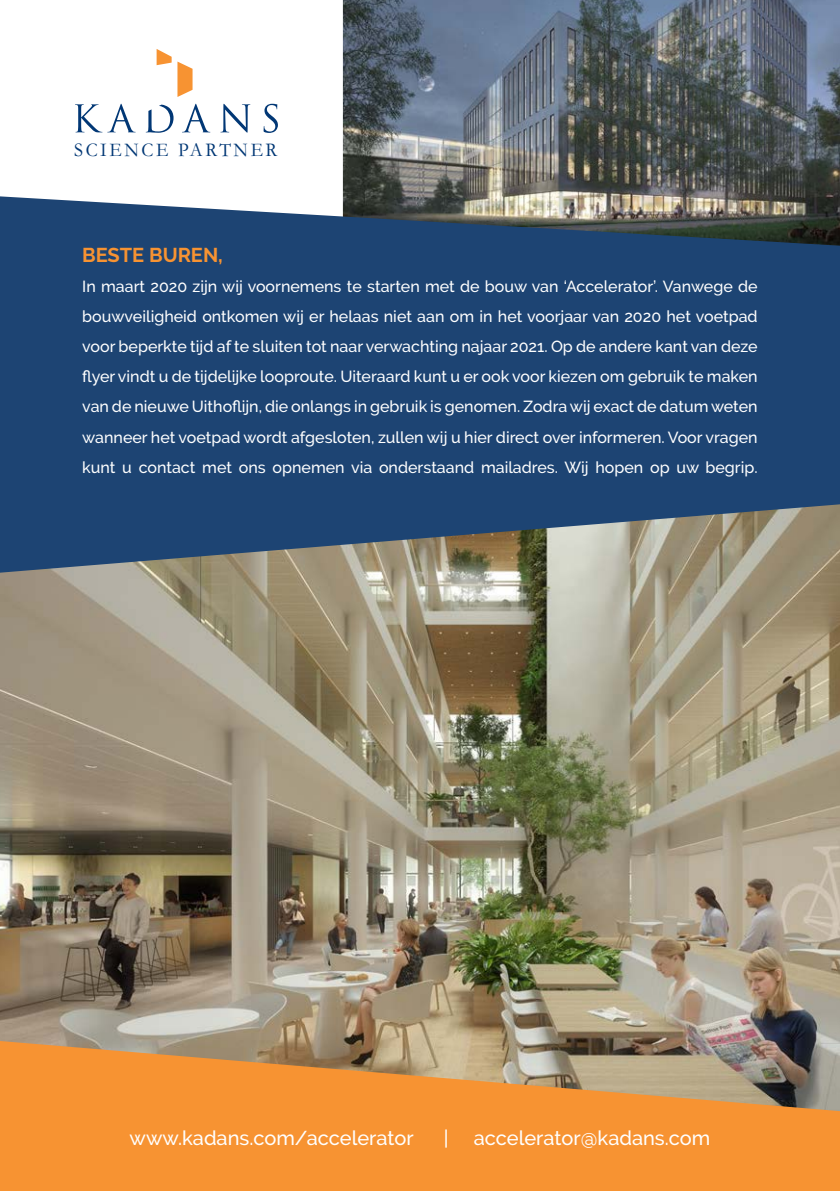
<style>
.page{position:relative;width:840px;height:1191px;background:#fff}
.page>*{position:absolute;margin:0;border:0;box-sizing:border-box;transform-origin:0 0}
.t1{font:500 20px "Raleway";color:#fff}
.t2{font:700 20px "Raleway";color:#f79332}
.t3{font:19.6px "Garamond";letter-spacing:.135em;color:#013775;scale:.96 1}
.t4{font:500 16px/30px "Raleway";color:#fff;text-align:justify}
</style>
<div class="page">
<img style="left:343px;top:0;width:496px;height:196px">
<svg style="left:0;top:196px;width:839px;height:308px;background:#254973"></svg>
<svg style="left:177px;top:62px;width:15px;height:35px"></svg>
<svg style="left:156px;top:49px;width:15px;height:16px"></svg>
<svg style="left:75px;top:104px;width:61px;height:28px"></svg>
<svg style="left:182px;top:104px;width:28px;height:28px"></svg>
<svg style="left:220px;top:104px;width:30px;height:29px"></svg>
<svg style="left:263px;top:104px;width:15px;height:29px"></svg>
<svg style="left:146px;top:105px;width:27px;height:28px"></svg>
<div style="left:0;top:1111px;width:839px;height:80px;background:#f79332"></div>
<img style="left:0;top:504px;width:839px;height:607px">
<p class="t3" style="left:74px;top:136px;width:213px">SCIENCE PARTNER</p>
<p class="t2" style="left:82px;top:244px;width:142px">BESTE BUREN,</p>
<p class="t4" style="left:82px;top:272px;width:676px">In maart 2020 zijn wij voornemens te starten met de bouw van ‘Accelerator’. Vanwege de bouwveiligheid ontkomen wij er helaas niet aan om in het voorjaar van 2020 het voetpad voor beperkte tijd af te sluiten tot naar verwachting najaar 2021. Op de andere kant van deze flyer vindt u de tijdelijke looproute. Uiteraard kunt u er ook voor kiezen om gebruik te maken van de nieuwe Uithoflijn, die onlangs in gebruik is genomen. Zodra wij exact de datum weten wanneer het voetpad wordt afgesloten, zullen wij u hier direct over informeren. Voor vragen kunt u contact met ons opnemen via onderstaand mailadres. Wij hopen op uw begrip.</p>
<p class="t1" style="left:129px;top:1126px;width:285px">www.kadans.com/accelerator</p>
<p class="t1" style="left:443px;top:1126px;width:6px">|</p>
<p class="t1" style="left:473px;top:1126px;width:238px">accelerator@kadans.com</p>
</div>
